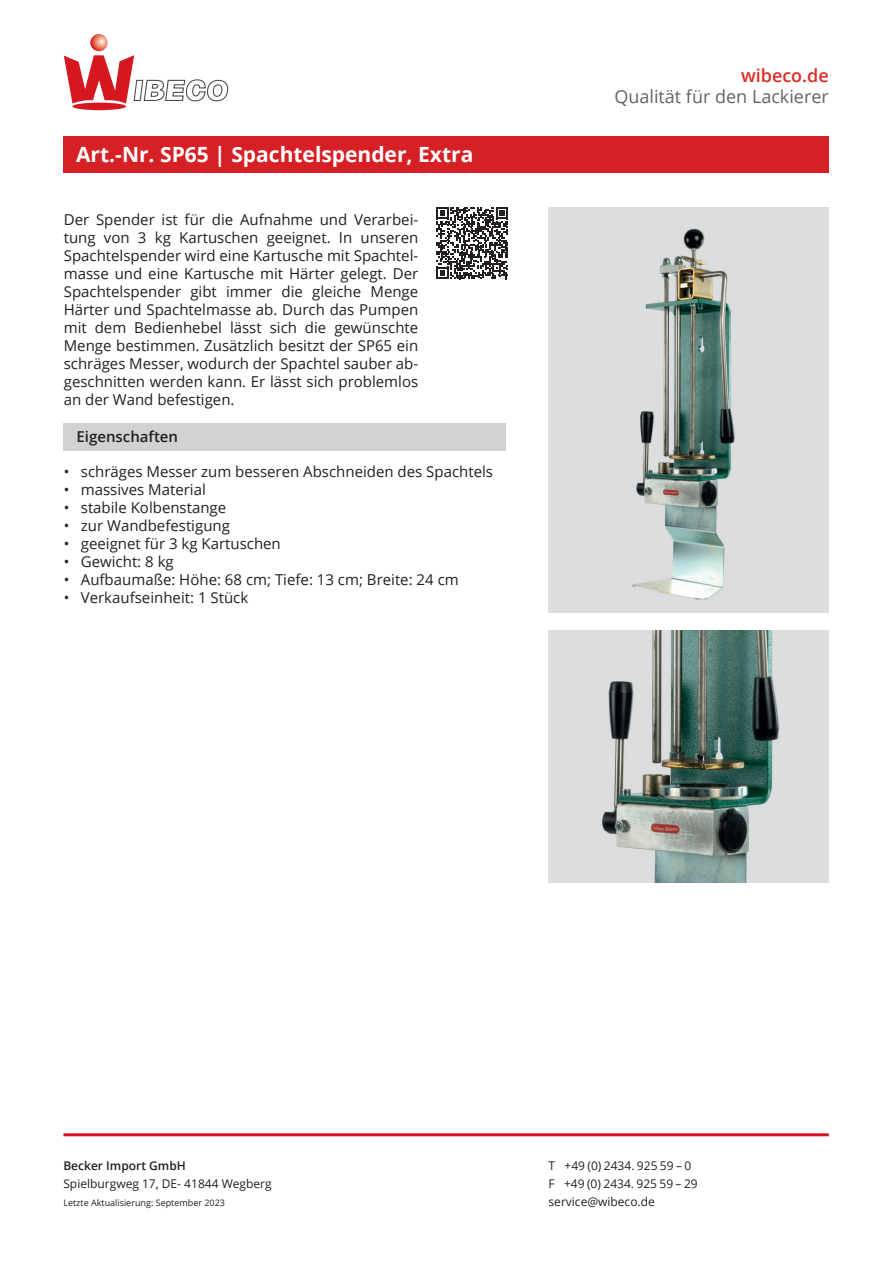
<style>
.page{position:relative;width:893px;height:1263px;background:#fff}
.page>*{position:absolute;margin:0;border:0;box-sizing:border-box;transform-origin:0 0}
.t1{font:700 21px "Open Sans";color:#fff}
.t2{font:18px "Open Sans";color:#636366}
.t3{font:600 18px "Open Sans";color:#da2c25}
.t4{font:15px/18px "Open Sans";color:#231f20;text-align:justify}
.t5{font:600 15px "Open Sans";color:#231f20}
.t6{font:12px/18px "Open Sans";color:#231f20}
.t7{font:600 12px "Open Sans";color:#231f20}
.t8{font:9px "Open Sans";color:#231f20}
</style>
<div class="page">
<div style="left:549px;top:630px;width:280px;height:252px;background:#dcdddf"></div>
<div style="left:549px;top:207px;width:280px;height:405px;background:#dcdddf"></div>
<div style="left:63px;top:137px;width:766px;height:36px;background:#d72026"></div>
<svg style="left:90px;top:34px;width:18px;height:17px"></svg>
<svg style="left:64px;top:55px;width:165px;height:56px"></svg>
<div style="left:64px;top:423px;width:442px;height:27px;background:#d1d2d4"></div>
<svg style="left:436px;top:207px;width:72px;height:72px"></svg>
<hr style="left:63px;top:1133px;width:766px;height:3px;background:#d7171f">
<img style="left:599px;top:882px;width:200px;height:1px">
<img style="left:602px;top:630px;width:178px;height:252px">
<img style="left:632px;top:228px;width:103px;height:372px">
<h1 class="t1" style="left:76px;top:140px;width:399px">Art.-Nr. SP65 | Spachtelspender, Extra</h1>
<p class="t4" style="left:64px;top:210px;width:356px">Der Spender ist für die Aufnahme und Verarbei&shy;tung von 3 kg Kartuschen geeignet. In unseren Spachtelspender wird eine Kartusche mit Spachtel&shy;masse und eine Kartusche mit Härter gelegt. Der Spachtelspender gibt immer die gleiche Menge Härter und Spachtelmasse ab. Durch das Pumpen mit dem Bedienhebel lässt sich die gewünschte Menge bestimmen. Zusätzlich besitzt der SP65 ein schräges Messer, wodurch der Spachtel sauber ab&shy;geschnitten werden kann. Er lässt sich problemlos an der Wand befestigen.</p>
<p class="t5" style="left:77px;top:427px;width:103px">Eigenschaften</p>
<p class="t4" style="left:64px;top:462px;width:431px">• schräges Messer zum besseren Abschneiden des Spachtels</p>
<p class="t4" style="left:64px;top:480px;width:144px">• massives Material</p>
<p class="t4" style="left:64px;top:498px;width:164px">• stabile Kolbenstange</p>
<p class="t4" style="left:64px;top:516px;width:168px">• zur Wandbefestigung</p>
<p class="t4" style="left:64px;top:534px;width:218px">• geeignet für 3 kg Kartuschen</p>
<p class="t4" style="left:64px;top:552px;width:111px">• Gewicht: 8 kg</p>
<p class="t4" style="left:64px;top:570px;width:396px">• Aufbaumaße: Höhe: 68 cm; Tiefe: 13 cm; Breite: 24 cm</p>
<p class="t4" style="left:64px;top:588px;width:186px">• Verkaufseinheit: 1 Stück</p>
<p class="t3" style="left:741px;top:63px;width:89px">wibeco.de</p>
<p class="t2" style="left:614px;top:85px;width:216px">Qualität für den Lackierer</p>
<p class="t7" style="left:63px;top:1157px;width:124px">Becker Import GmbH</p>
<p class="t6" style="left:63px;top:1174px;width:210px">Spielburgweg 17, DE- 41844 Wegberg</p>
<p class="t8" style="left:63px;top:1197px;width:163px">Letzte Aktualisierung: September 2023</p>
<p class="t6" style="left:549px;top:1156px;width:151px">T +49 (0) 2434. 925 59 – 0<br>F +49 (0) 2434. 925 59 – 29 service@wibeco.de</p>
</div>
